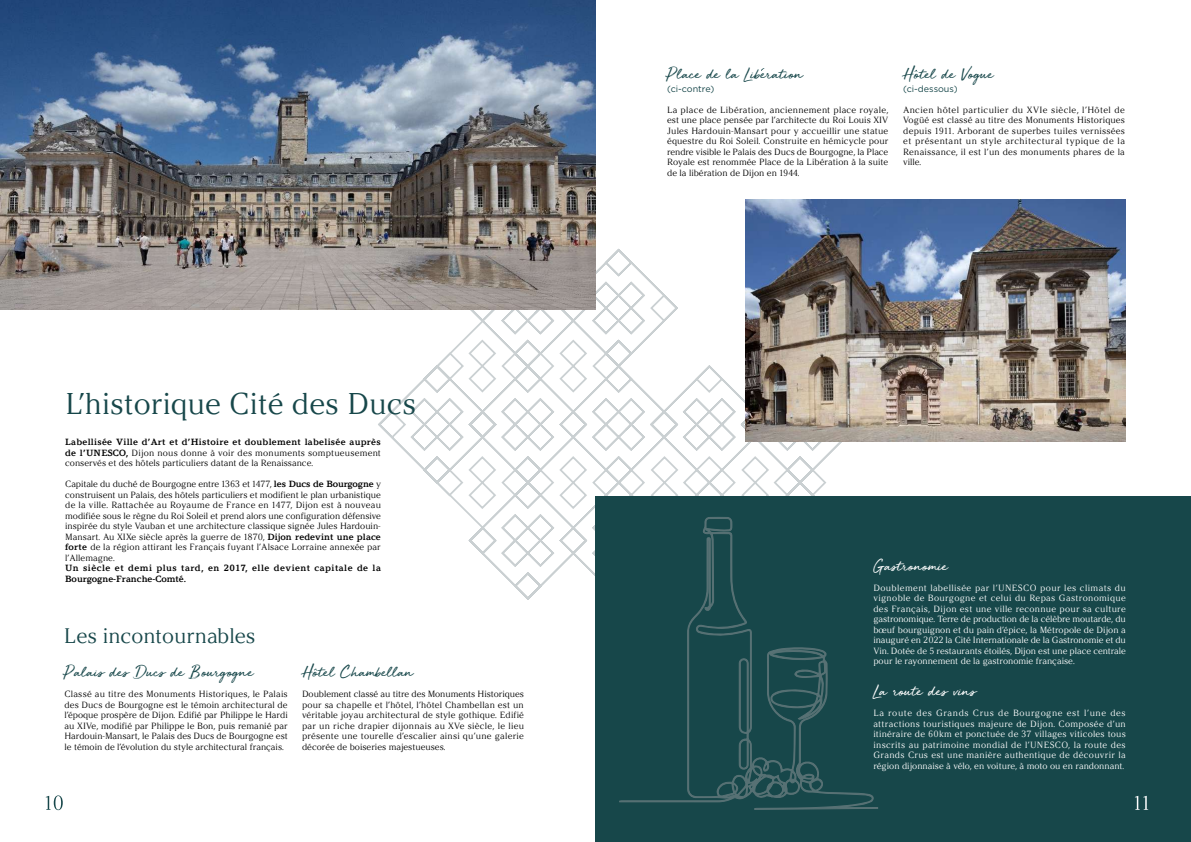
<style>
.page{position:relative;width:1191px;height:842px;background:#fff}
.page>*{position:absolute;margin:0;border:0;box-sizing:border-box;transform-origin:0 0}
.t1{font:30px "Argesta Display";color:#17474a}
.t2{font:21px "Argesta Display";color:#17474a}
.t3{font:17px "Golden Plains";color:#17474a}
.t4{font:17px "Golden Plains";color:#fff}
.t5{font:9px/10.5px "Argesta Display";color:#000;text-align:justify}
.t6{font:9px/10.5px "Argesta Display";color:#fff;text-align:justify}
.t7{font:700 9px/10.5px "Argesta Text";letter-spacing:.05em;color:#000}
.t8{font:700 9px "Argesta Text";letter-spacing:.03em;color:#000}
.t9{font:9px "Gotham";color:#17474a}
.s1{font-family:"Argesta Text";font-weight:700}
</style>
<div class="page">
<svg style="left:378px;top:247px;width:367px;height:353px"></svg>
<svg style="left:434px;top:318px;width:187px;height:212px"></svg>
<img style="left:745px;top:199px;width:380px;height:242px">
<img style="left:0;top:0;width:595px;height:310px">
<div style="left:595px;top:496px;width:596px;height:346px;background:#17474a"></div>
<svg style="left:619px;top:440px;width:259px;height:370px"></svg>
<svg style="left:1135px;top:796px;width:13px;height:14px"></svg>
<svg style="left:46px;top:795px;width:17px;height:15px"></svg>
<h1 class="t1" style="left:65px;top:386px;width:353px">L’historique Cité des Ducs</h1>
<p class="t8" style="left:65px;top:437px;width:317px">Labellisée Ville d’Art et d’Histoire et doublement labelisée auprès</p>
<p class="t5" style="left:65px;top:447px;width:317px"><span class="s1">de l’UNESCO,</span> Dijon nous donne à voir des monuments somptueusement conservés et des hôtels particuliers datant de la Renaissance.</p>
<p class="t5" style="left:65px;top:479px;width:317px">Capitale du duché de Bourgogne entre 1363 et 1477, <span class="s1">les Ducs de Bourgogne</span> y construisent un Palais, des hôtels particuliers et modifient le plan urbanistique de la ville. Rattachée au Royaume de France en 1477, Dijon est à nouveau modifiée sous le règne du Roi Soleil et prend alors une configuration défensive inspirée du style Vauban et une architecture classique signée Jules Hardouin-Mansart. Au XIXe siècle après la guerre de 1870, <span class="s1">Dijon redevint une place forte</span> de la région attirant les Français fuyant l’Alsace Lorraine annexée par l’Allemagne.</p>
<p class="t7" style="left:65px;top:563px;width:317px">Un siècle et demi plus tard, en 2017, elle devient capitale de la<br>Bourgogne-Franche-Comté.</p>
<h2 class="t2" style="left:64px;top:624px;width:193px">Les incontournables</h2>
<h3 class="t3" style="left:64px;top:664px;width:190px">Palais des Ducs de Bourgogne</h3>
<p class="t5" style="left:64px;top:689px;width:225px">Classé au titre des Monuments Historiques, le Palais des Ducs de Bourgogne est le témoin architectural de l’époque prospère de Dijon. Edifié par Philippe le Hardi au XIVe, modifié par Philippe le Bon, puis remanié par Hardouin-Mansart, le Palais des Ducs de Bourgogne est le témoin de l’évolution du style architectural français.</p>
<h3 class="t3" style="left:302px;top:663px;width:113px">Hotel Chambellan</h3>
<p class="t5" style="left:302px;top:689px;width:223px">Doublement classé au titre des Monuments Historiques pour sa chapelle et l’hôtel, l’hôtel Chambellan est un véritable joyau architectural de style gothique. Edifié par un riche drapier dijonnais au XVe siècle, le lieu présente une tourelle d’escalier ainsi qu’une galerie décorée de boiseries majestueuses.</p>
<h3 class="t3" style="left:667px;top:65px;width:137px">Place de la Liberation</h3>
<p class="t9" style="left:667px;top:83px;width:49px">(ci-contre)</p>
<p class="t5" style="left:667px;top:105px;width:223px">La place de Libération, anciennement place royale, est une place pensée par l’architecte du Roi Louis XIV Jules Hardouin-Mansart pour y accueillir une statue équestre du Roi Soleil. Construite en hémicycle pour rendre visible le Palais des Ducs de Bourgogne, la Place Royale est renommée Place de la Libération à la suite de la libération de Dijon en 1944.</p>
<h3 class="t3" style="left:903px;top:65px;width:92px">Hotel de Vogue</h3>
<p class="t9" style="left:903px;top:83px;width:56px">(ci-dessous)</p>
<p class="t5" style="left:903px;top:105px;width:223px">Ancien hôtel particulier du XVIe siècle, l’Hôtel de Vogüé est classé au titre des Monuments Historiques depuis 1911. Arborant de superbes tuiles vernissées et présentant un style architectural typique de la Renaissance, il est l’un des monuments phares de la ville.</p>
<h3 class="t4" style="left:873px;top:557px;width:76px">Gastronomie</h3>
<p class="t6" style="left:873px;top:582px;width:254px">Doublement labellisée par l’UNESCO pour les climats du vignoble de Bourgogne et celui du Repas Gastronomique des Français, Dijon est une ville reconnue pour sa culture gastronomique. Terre de production de la célèbre moutarde, du bœuf bourguignon et du pain d’épice, la Métropole de Dijon a inauguré en 2022 la Cité Internationale de la Gastronomie et du Vin. Dotée de 5 restaurants étoilés, Dijon est une place centrale pour le rayonnement de la gastronomie française.</p>
<h3 class="t4" style="left:873px;top:683px;width:104px">La route des vins</h3>
<p class="t6" style="left:873px;top:708px;width:254px">La route des Grands Crus de Bourgogne est l’une des attractions touristiques majeure de Dijon. Composée d’un itinéraire de 60km et ponctuée de 37 villages viticoles tous inscrits au patrimoine mondial de l’UNESCO, la route des Grands Crus est une manière authentique de découvrir la région dijonnaise à vélo, en voiture, à moto ou en randonnant.</p>
</div>
